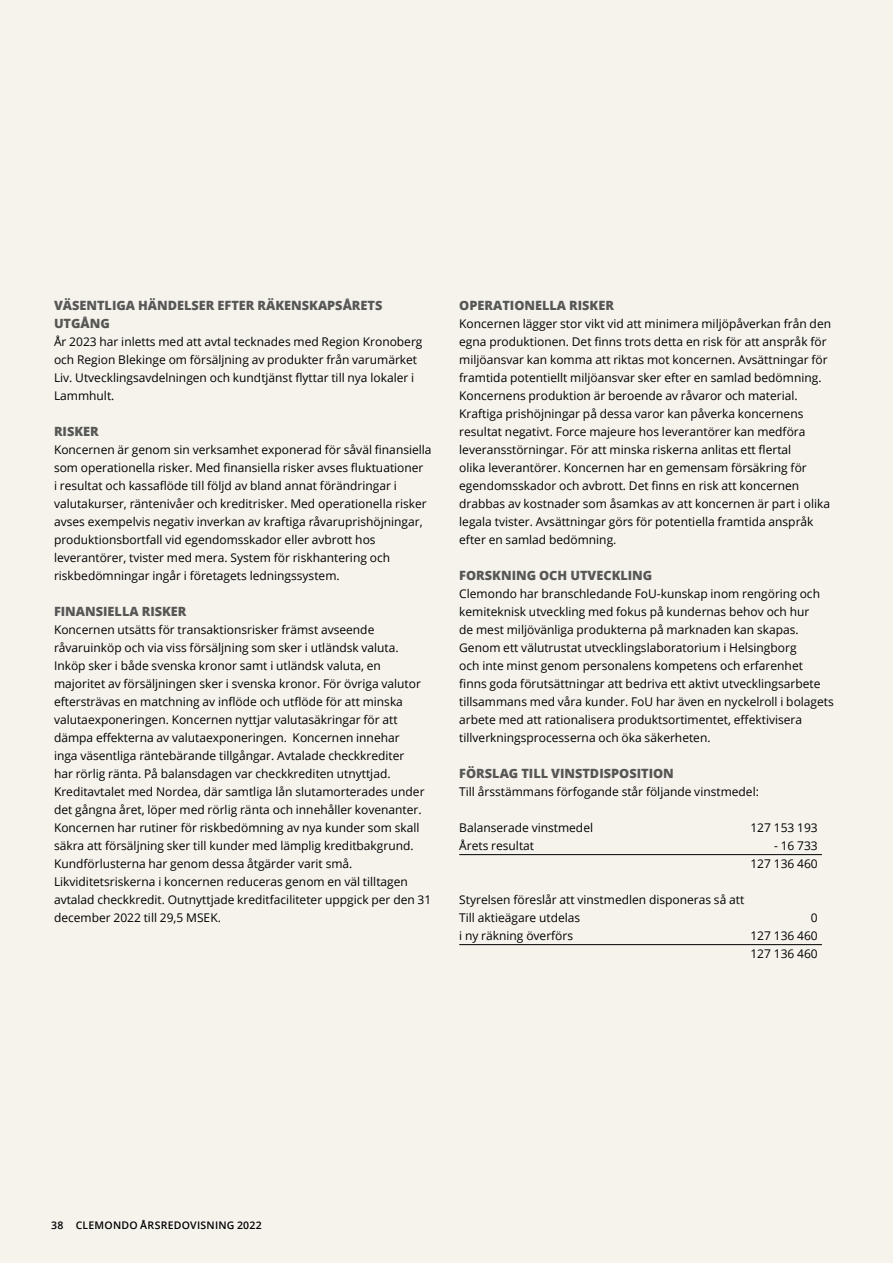
<style>
.page{position:relative;width:893px;height:1263px;background:#f5f3ec}
.page>*{position:absolute;margin:0;border:0;box-sizing:border-box;transform-origin:0 0}
.t1{font:800 12.75px/18px "Open Sans";color:#575756}
.t2{font:12px/18px "Open Sans";color:#000}
.t3{font:600 10.5px "Open Sans";letter-spacing:.025em;color:#000}
</style>
<div class="page">
<hr style="left:459px;top:854px;width:363px;height:1px;background:#000">
<hr style="left:459px;top:944px;width:363px;height:1px;background:#000">
<p class="t1" style="left:54px;top:295px;width:330px">VÄSENTLIGA HÄNDELSER EFTER RÄKENSKAPSÅRETS<br>UTGÅNG</p>
<p class="t2" style="left:54px;top:332px;width:370px">År 2023 har inletts med att avtal tecknades med Region Kronoberg och Region Blekinge om försäljning av produkter från varumärket Liv. Utvecklingsavdelningen och kundtjänst flyttar till nya lokaler i Lammhult.</p>
<p class="t1" style="left:54px;top:421px;width:46px">RISKER</p>
<p class="t2" style="left:54px;top:440px;width:379px">Koncernen är genom sin verksamhet exponerad för såväl finansiella som operationella risker. Med finansiella risker avses fluktuationer<br>i resultat och kassaflöde till följd av bland annat förändringar i valutakurser, räntenivåer och kreditrisker. Med operationella risker avses exempelvis negativ inverkan av kraftiga råvaruprishöjningar, produktionsbortfall vid egendomsskador eller avbrott hos leverantörer, tvister med mera. System för riskhantering och riskbedömningar ingår i företagets ledningssystem.</p>
<p class="t1" style="left:54px;top:601px;width:134px">FINANSIELLA RISKER</p>
<p class="t2" style="left:54px;top:620px;width:379px">Koncernen utsätts för transaktionsrisker främst avseende råvaruinköp och via viss försäljning som sker i utländsk valuta.<br>Inköp sker i både svenska kronor samt i utländsk valuta, en majoritet av försäljningen sker i svenska kronor. För övriga valutor eftersträvas en matchning av inflöde och utflöde för att minska valutaexponeringen. Koncernen nyttjar valutasäkringar för att dämpa effekterna av valutaexponeringen. Koncernen innehar<br>inga väsentliga räntebärande tillgångar. Avtalade checkkrediter<br>har rörlig ränta. På balansdagen var checkkrediten utnyttjad.<br>Kreditavtalet med Nordea, där samtliga lån slutamorterades under det gångna året, löper med rörlig ränta och innehåller kovenanter.<br>Koncernen har rutiner för riskbedömning av nya kunder som skall säkra att försäljning sker till kunder med lämplig kreditbakgrund.<br>Kundförlusterna har genom dessa åtgärder varit små.<br>Likviditetsriskerna i koncernen reduceras genom en väl tilltagen avtalad checkkredit. Outnyttjade kreditfaciliteter uppgick per den 31 december 2022 till 29,5 MSEK.</p>
<p class="t1" style="left:459px;top:295px;width:156px">OPERATIONELLA RISKER</p>
<p class="t2" style="left:459px;top:314px;width:373px">Koncernen lägger stor vikt vid att minimera miljöpåverkan från den egna produktionen. Det finns trots detta en risk för att anspråk för miljöansvar kan komma att riktas mot koncernen. Avsättningar för framtida potentiellt miljöansvar sker efter en samlad bedömning.<br>Koncernens produktion är beroende av råvaror och material.<br>Kraftiga prishöjningar på dessa varor kan påverka koncernens resultat negativt. Force majeure hos leverantörer kan medföra leveransstörningar. För att minska riskerna anlitas ett flertal<br>olika leverantörer. Koncernen har en gemensam försäkring för egendomsskador och avbrott. Det finns en risk att koncernen drabbas av kostnader som åsamkas av att koncernen är part i olika legala tvister. Avsättningar görs för potentiella framtida anspråk efter en samlad bedömning.</p>
<p class="t1" style="left:459px;top:565px;width:195px">FORSKNING OCH UTVECKLING</p>
<p class="t2" style="left:459px;top:584px;width:376px">Clemondo har branschledande FoU-kunskap inom rengöring och kemiteknisk utveckling med fokus på kundernas behov och hur<br>de mest miljövänliga produkterna på marknaden kan skapas.<br>Genom ett välutrustat utvecklingslaboratorium i Helsingborg<br>och inte minst genom personalens kompetens och erfarenhet<br>finns goda förutsättningar att bedriva ett aktivt utvecklingsarbete tillsammans med våra kunder. FoU har även en nyckelroll i bolagets arbete med att rationalisera produktsortimentet, effektivisera tillverkningsprocesserna och öka säkerheten.</p>
<p class="t1" style="left:459px;top:763px;width:216px">FÖRSLAG TILL VINSTDISPOSITION</p>
<p class="t2" style="left:459px;top:782px;width:301px">Till årsstämmans förfogande står följande vinstmedel:</p>
<p class="t2" style="left:459px;top:818px;width:135px">Balanserade vinstmedel</p>
<p class="t2" style="left:750px;top:818px;width:69px">127 153 193</p>
<p class="t2" style="left:459px;top:836px;width:76px">Årets resultat</p>
<p class="t2" style="left:750px;top:836px;width:69px;text-align:right">- 16 733<br>127 136 460</p>
<p class="t2" style="left:459px;top:890px;width:287px">Styrelsen föreslår att vinstmedlen disponeras så att<br>Till aktieägare utdelas</p>
<p class="t2" style="left:811px;top:908px;width:8px">0</p>
<p class="t2" style="left:459px;top:926px;width:115px">i ny räkning överförs</p>
<p class="t2" style="left:750px;top:926px;width:69px">127 136 460<br>127 136 460</p>
<p class="t3" style="left:51px;top:1218px;width:212px">38 CLEMONDO ÅRSREDOVISNING 2022</p>
</div>
